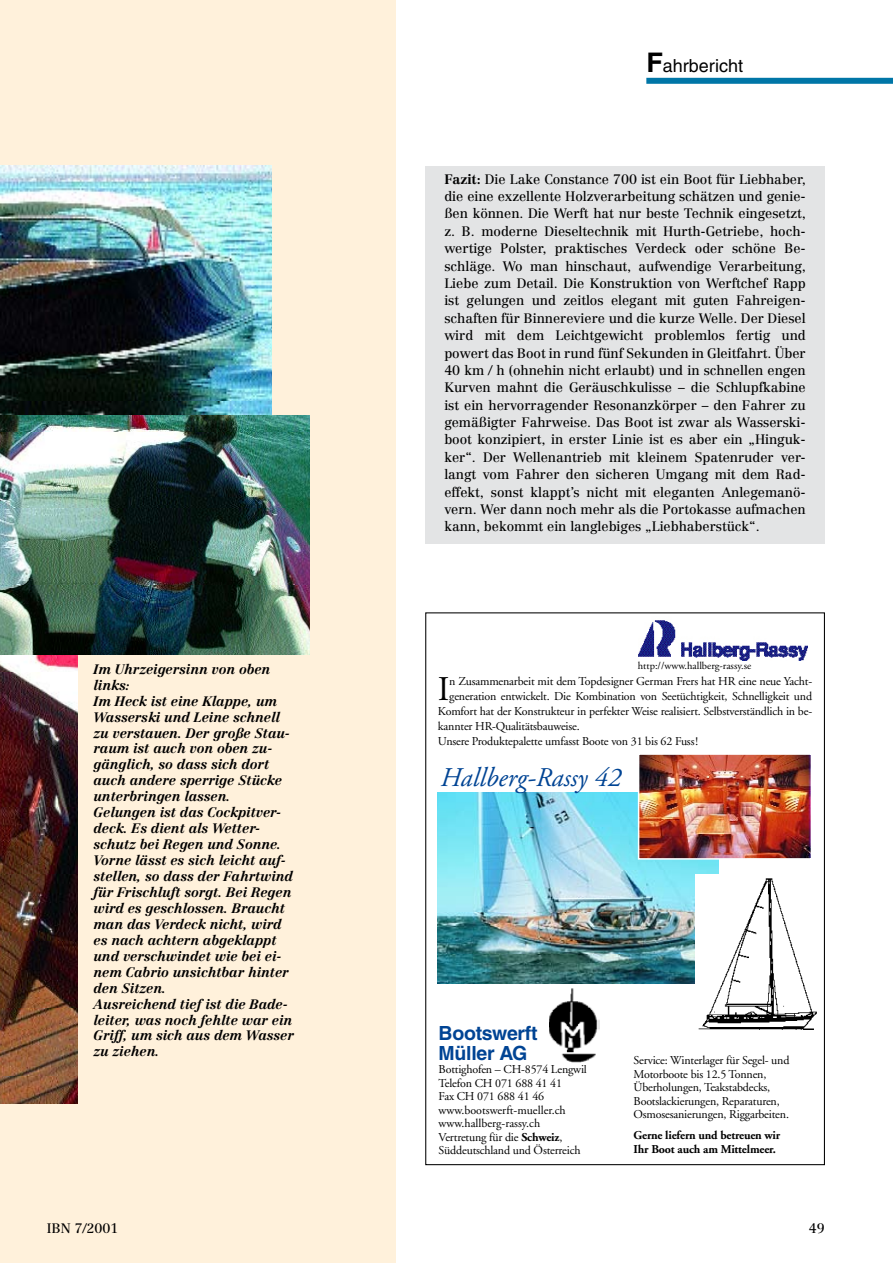
<style>
.page{position:relative;width:893px;height:1263px;background:#fff}
.page>*{position:absolute;margin:0;border:0;box-sizing:border-box;transform-origin:0 0}
.t1{font:34.65px "Adobe Garamond";color:#000}
.t2{font:italic 27px "Adobe Garamond";color:#004494}
.t3{font:700 19.5px/19.5px "Helvetica";letter-spacing:-.015em;color:#004494}
.t4{font:18px "Helvetica";color:#000}
.t5{font:13.5px/17.4px "Centennial";letter-spacing:-.005em;color:#000;text-align:justify}
.t6{font:italic 700 13.5px/15.9px "Centennial";letter-spacing:-.005em;color:#000}
.t7{font:12px/13.5px "Adobe Garamond";letter-spacing:-.015em;color:#000}
.t8{font:700 12px/13.5px "Adobe Garamond";letter-spacing:-.015em;color:#000}
.t9{font:10.5px "Adobe Garamond";color:#000}
.s1{font-weight:700;font-size:27px}
.s2{font-weight:700}
</style>
<div class="page">
<div style="left:646px;top:78px;width:247px;height:6px;background:#0076a7"></div>
<div style="left:0;top:0;width:395px;height:1263px;background:#fff1db"></div>
<div style="left:425px;top:166px;width:400px;height:377px;background:#e3e4e5"></div>
<img style="left:0;top:655px;width:77px;height:448px">
<img style="left:0;top:166px;width:272px;height:250px">
<img style="left:0;top:416px;width:309px;height:239px">
<div style="left:425px;top:612px;width:400px;height:553px;background:#fff;border:1px solid #000"></div>
<img style="left:438px;top:792px;width:281px;height:192px">
<img style="left:639px;top:620px;width:168px;height:40px">
<img style="left:549px;top:988px;width:51px;height:75px">
<img style="left:641px;top:756px;width:168px;height:101px">
<div style="left:638px;top:753px;width:174px;height:107px;border:2px solid #fff"></div>
<img style="left:696px;top:874px;width:121px;height:156px">
<h3 class="t4" style="left:646px;top:55px;width:98px"><span class="s1">F</span>ahrbericht</h3>
<p class="t6" style="left:94px;top:661px;width:202px">Im Uhrzeigersinn von oben links:<br>Im Heck ist eine Klappe, um<br>Wasserski und Leine schnell zu verstauen. Der große Stau&shy;raum ist auch von oben zu&shy;gänglich, so dass sich dort auch andere sperrige Stücke unterbringen lassen.<br>Gelungen ist das Cockpitver&shy;deck. Es dient als Wetter&shy;schutz bei Regen und Sonne.<br>Vorne lässt es sich leicht auf&shy;stellen, so dass der Fahrtwind für Frischluft sorgt. Bei Regen wird es geschlossen. Braucht man das Verdeck nicht, wird es nach achtern abgeklappt und verschwindet wie bei ei&shy;nem Cabrio unsichtbar hinter den Sitzen.<br>Ausreichend tief ist die Bade&shy;leiter, was noch fehlte war ein<br>Griff, um sich aus dem Wasser zu ziehen.</p>
<p class="t5" style="left:444px;top:170px;width:363px"><span class="s2">Fazit:</span> Die Lake Constance 700 ist ein Boot für Liebhaber, die eine exzellente Holzverarbeitung schätzen und genie&shy;ßen können. Die Werft hat nur beste Technik eingesetzt, z. B. moderne Dieseltechnik mit Hurth-Getriebe, hoch&shy;wertige Polster, praktisches Verdeck oder schöne Be&shy;schläge. Wo man hinschaut, aufwendige Verarbeitung, Liebe zum Detail. Die Konstruktion von Werftchef Rapp ist gelungen und zeitlos elegant mit guten Fahreigen&shy;schaften für Binnereviere und die kurze Welle. Der Diesel wird mit dem Leichtgewicht problemlos fertig und powert das Boot in rund fünf Sekunden in Gleitfahrt. Über 40 km / h (ohnehin nicht erlaubt) und in schnellen engen Kurven mahnt die Geräuschkulisse – die Schlupfkabine ist ein hervorragender Resonanzkörper – den Fahrer zu gemäßigter Fahrweise. Das Boot ist zwar als Wasserski&shy;boot konzipiert, in erster Linie ist es aber ein „Hinguc&shy;ker“. Der Wellenantrieb mit kleinem Spatenruder ver&shy;langt vom Fahrer den sicheren Umgang mit dem Rad&shy;effekt, sonst klappt’s nicht mit eleganten Anlegemanö&shy;vern. Wer dann noch mehr als die Portokasse aufmachen kann, bekommt ein langlebiges „Liebhaberstück“.</p>
<p class="t9" style="left:638px;top:660px;width:115px">http://www.hallberg-rassy.se</p>
<h1 class="t1" style="left:438px;top:670px;width:13px">I</h1>
<p class="t7" style="left:449px;top:675px;width:365px">n Zusammenarbeit mit dem Topdesigner German Frers hat HR eine neue Yacht-</p>
<p class="t7" style="left:449px;top:690px;width:364px">generation entwickelt. Die Kombination von Seetüchtigkeit, Schnelligkeit und</p>
<p class="t7" style="left:438px;top:705px;width:376px">Komfort hat der Konstrukteur in perfekter Weise realisiert. Selbstverständlich in be-</p>
<p class="t7" style="left:438px;top:720px;width:143px">kannter HR-Qualitätsbauweise.</p>
<p class="t7" style="left:438px;top:735px;width:262px">Unsere Produktepalette umfasst Boote von 31 bis 62 Fuss!</p>
<h2 class="t2" style="left:439px;top:763px;width:182px">Hallberg-Rassy 42</h2>
<h3 class="t3" style="left:439px;top:1023px;width:100px">Bootswerft<br>Müller AG</h3>
<p class="t7" style="left:439px;top:1063px;width:150px">Bottighofen – CH-8574 Lengwil<br>Telefon CH 071 688 41 41<br>Fax CH 071 688 41 46 www.bootswerft-mueller.ch www.hallberg-rassy.ch<br>Vertretung für die <span class="s2">Schweiz</span>,<br>Süddeutschland und Österreich</p>
<p class="t7" style="left:634px;top:1054px;width:157px">Service: Winterlager für Segel- und Motorboote bis 12.5 Tonnen, Überholungen, Teakstabdecks, Bootslackierungen, Reparaturen, Osmosesanierungen, Riggarbeiten.</p>
<p class="t8" style="left:634px;top:1129px;width:148px">Gerne liefern und betreuen wir<br>Ihr Boot auch am Mittelmeer.</p>
<p class="t5" style="left:47px;top:1219px;width:73px">IBN 7/2001</p>
<p class="t5" style="left:809px;top:1219px;width:17px">49</p>
</div>
